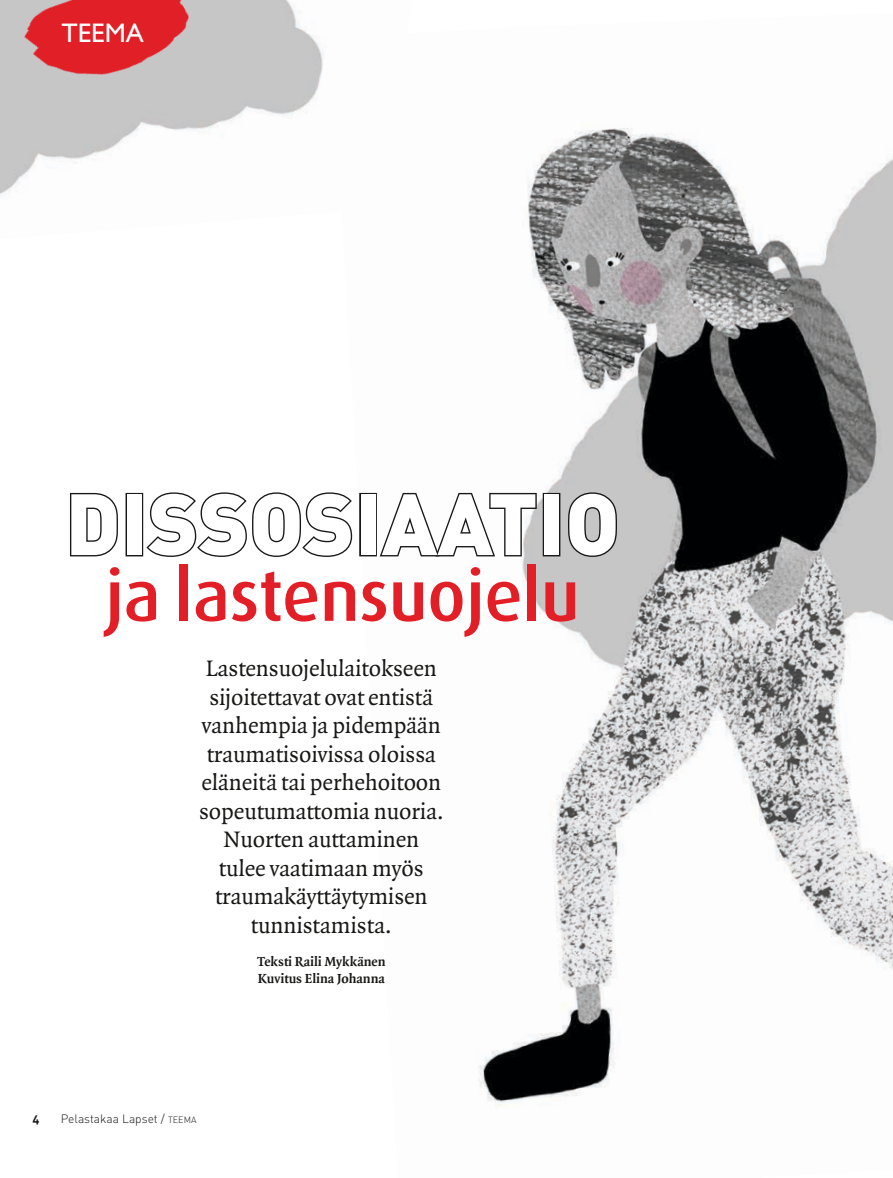
<style>
.page{position:relative;width:893px;height:1178px;background:#fff}
.page>*{position:absolute;margin:0;border:0;box-sizing:border-box;transform-origin:0 0}
.t1{font:900 85.35px "DIN";color:#fff}
.t2{font:500 71.4px "Dax";letter-spacing:-.005em;color:#e21e26}
.t3{font:27px "Gill Sans Std";color:#fff}
.t4{font:24px/28.5px "Quadraat";letter-spacing:-.005em;color:#181817;text-align:center}
.t5{font:700 14.1px/17.4px "Quadraat";color:#181817}
.t6{font:12px "DIN Light Alternate";color:#181817}
.t7{font:12px "DIN Bold Alternate";color:#181817}
.s1{font-size:9px}
</style>
<div class="page">
<img style="left:0;top:0;width:323px;height:196px">
<img style="left:359px;top:128px;width:534px;height:980px">
<img style="left:4px;top:0;width:211px;height:121px">
<svg style="left:70px;top:492px;width:48px;height:65px"></svg>
<div style="left:126px;top:493px;width:17px;height:63px;border:3px solid #181817"></div>
<svg style="left:146px;top:492px;width:207px;height:65px"></svg>
<div style="left:359px;top:493px;width:18px;height:63px;border:3px solid #181817"></div>
<svg style="left:378px;top:491px;width:160px;height:67px"></svg>
<div style="left:543px;top:493px;width:17px;height:63px;border:3px solid #181817"></div>
<svg style="left:565px;top:491px;width:55px;height:67px"></svg>
<p class="t3" style="left:62px;top:17px;width:84px">TEEMA</p>
<h1 class="t1" style="left:65px;top:467px;width:556px">DISSOSIAATIO</h1>
<h2 class="t2" style="left:105px;top:556px;width:476px">ja lastensuojelu</h2>
<p class="t4" style="left:199px;top:655px;width:246px">Lastensuojelulaitokseen sijoitettavat ovat entistä vanhempia ja pidempään traumatisoivissa oloissa eläneitä tai perhehoitoon sopeutumattomia nuoria.<br>Nuorten auttaminen tulee vaatimaan myös traumakäyttäytymisen tunnistamista.</p>
<p class="t5" style="left:257px;top:953px;width:130px">Teksti Raili Mykkänen<br>Kuvitus Elina Johanna</p>
<p class="t7" style="left:33px;top:1110px;width:9px">4</p>
<p class="t6" style="left:61px;top:1111px;width:137px">Pelastakaa Lapset / <span class="s1">TEEMA</span></p>
</div>
